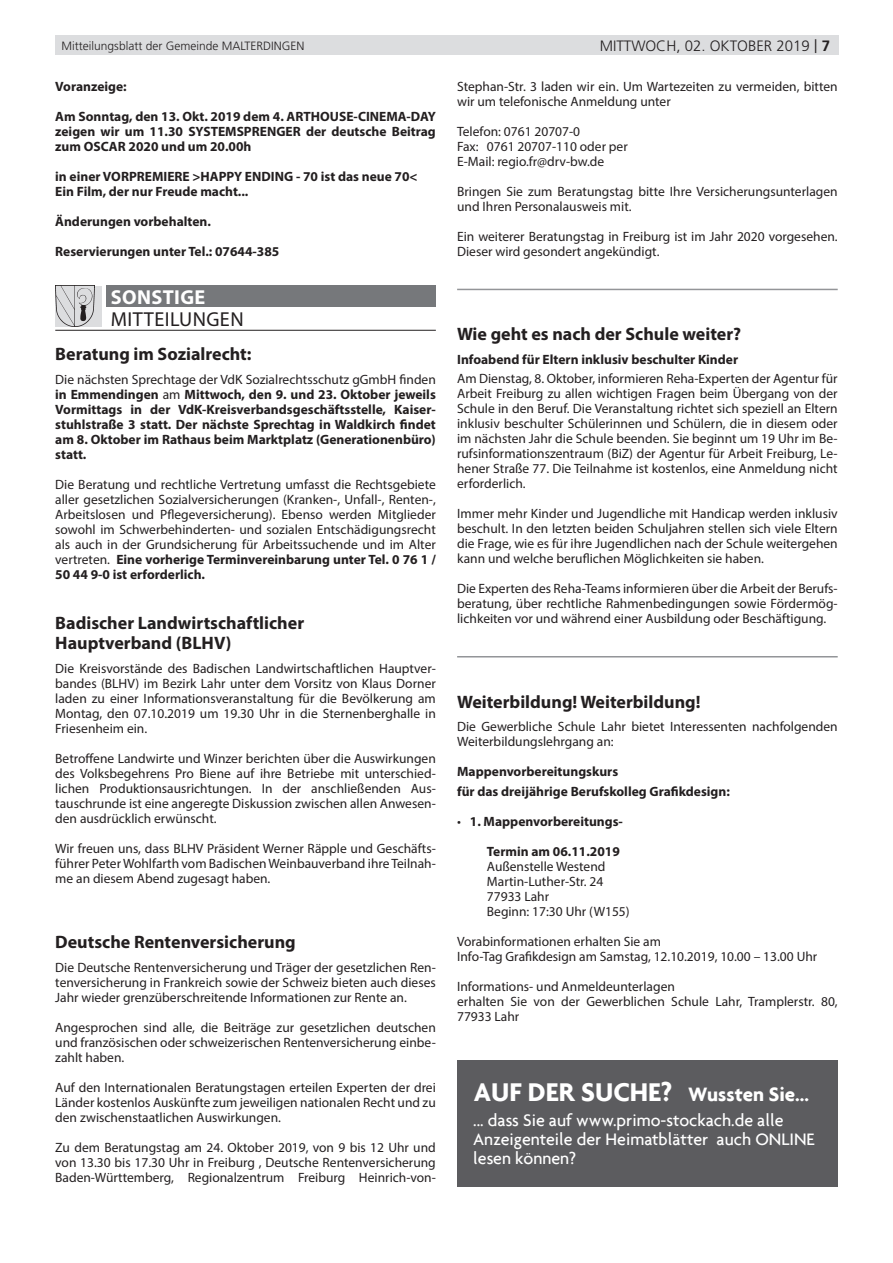
<style>
.page{position:relative;width:893px;height:1263px;background:#fff}
.page>*{position:absolute;margin:0;border:0;box-sizing:border-box;transform-origin:0 0}
.t1{font:700 20.85px "Agenda";color:#fff}
.t2{font:20.25px "Myriad Pro";letter-spacing:.02em;color:#231f20}
.t3{font:700 20.25px "Myriad Pro";letter-spacing:.02em;color:#fff}
.t4{font:700 18px/20.2px "Myriad Pro";color:#231f20}
.t5{font:500 17.85px/19.4px "Agenda";color:#fff}
.t6{font:300 15px "Frutiger LT Std";color:#231f20}
.t7{font:13.5px/15px "Myriad Pro";color:#231f20;text-align:justify}
.t8{font:700 13.5px/15px "Myriad Pro";color:#231f20;text-align:justify}
.t9{font:300 12px "Frutiger LT Std";color:#231f20}
.s1{font-family:"Arial Nova";font-weight:400}
.s2{font-weight:700}
.s3{font-weight:400}
.s4{font-weight:400;font-style:italic}
.s5{font-size:27.6px}
</style>
<div class="page">
<div style="left:55px;top:36px;width:784px;height:19px;background:#dcdddf"></div>
<div style="left:56px;top:286px;width:46px;height:40px;background:#dcdddf"></div>
<img style="left:56px;top:286px;width:38px;height:40px">
<div style="left:106px;top:286px;width:330px;height:21px;background:#76787b"></div>
<hr style="left:55px;top:330px;width:381px;height:1px;background:#231f20">
<hr style="left:457px;top:289px;width:381px;height:1px;background:#939598">
<hr style="left:457px;top:656px;width:381px;height:1px;background:#939598">
<div style="left:457px;top:1060px;width:381px;height:127px;background:#5c5c5f"></div>
<p class="t9" style="left:62px;top:39px;width:244px">Mitteilungsblatt der Gemeinde MALTERDINGEN</p>
<p class="t6" style="left:600px;top:37px;width:232px">mittwoch, 02. oktober 2019 <span class="s1">|</span> <span class="s2">7</span></p>
<p class="t8" style="left:55px;top:78px;width:73px">Voranzeige:</p>
<p class="t8" style="left:55px;top:108px;width:382px">Am Sonntag, den 13. Okt. 2019 dem 4. ARTHOUSE-CINEMA-DAY zeigen wir um 11.30 SYSTEMSPRENGER der deutsche Beitrag zum OSCAR 2020 und um 20.00h</p>
<p class="t8" style="left:55px;top:168px;width:364px">in einer VORPREMIERE &gt;HAPPY ENDING - 70 ist das neue 70&lt;<br>Ein Film, der nur Freude macht...</p>
<p class="t8" style="left:55px;top:213px;width:157px">Änderungen vorbehalten.</p>
<p class="t8" style="left:55px;top:243px;width:226px">Reservierungen unter Tel.: 07644-385</p>
<h2 class="t3" style="left:111px;top:284px;width:96px">SONSTIGE</h2>
<h2 class="t2" style="left:111px;top:307px;width:134px">MITTEILUNGEN</h2>
<h3 class="t4" style="left:55px;top:343px;width:198px">Beratung im Sozialrecht:</h3>
<p class="t8" style="left:55px;top:371px;width:382px"><span class="s3">Die nächsten Sprechtage der VdK Sozialrechtsschutz gGmbH finden </span>in Emmendingen <span class="s3">am</span> Mittwoch, den 9. und 23. Oktober jeweils Vormittags in der VdK-Kreisverbandsgeschäftsstelle, Kaiser&shy;stuhlstraße 3 statt. Der nächste Sprechtag in Waldkirch findet am 8. Oktober im Rathaus beim Marktplatz (Generationenbüro) statt.</p>
<p class="t7" style="left:55px;top:476px;width:382px">Die Beratung und rechtliche Vertretung umfasst die Rechtsgebiete aller gesetzlichen Sozialversicherungen (Kranken-, Unfall-, Renten-, Arbeitslosen und Pflegeversicherung). Ebenso werden Mitglieder sowohl im Schwerbehinderten- und sozialen Entschädigungsrecht als auch in der Grundsicherung für Arbeitssuchende und im Alter vertreten. <span class="s2">Eine vorherige Terminvereinbarung unter Tel. 0 76 1 / 50 44 9-0 ist erforderlich.</span></p>
<h3 class="t4" style="left:55px;top:612px;width:250px">Badischer Landwirtschaftlicher<br>Hauptverband (BLHV)</h3>
<p class="t7" style="left:55px;top:660px;width:382px">Die Kreisvorstände des Badischen Landwirtschaftlichen Hauptver&shy;bandes (BLHV) im Bezirk Lahr unter dem Vorsitz von Klaus Dorner laden zu einer Informationsveranstaltung für die Bevölkerung am Montag, den 07.10.2019 um 19.30 Uhr in die Sternenberghalle in Friesenheim ein.</p>
<p class="t7" style="left:55px;top:750px;width:382px">Betroffene Landwirte und Winzer berichten über die Auswirkungen des Volksbegehrens Pro Biene auf ihre Betriebe mit unterschied&shy;lichen Produktionsausrichtungen. In der anschließenden Aus&shy;tauschrunde ist eine angeregte Diskussion zwischen allen Anwesen&shy;den ausdrücklich erwünscht.</p>
<p class="t7" style="left:55px;top:840px;width:382px">Wir freuen uns, dass BLHV Präsident Werner Räpple und Geschäfts&shy;führer Peter Wohlfarth vom Badischen Weinbauverband ihre Teilnah&shy;me an diesem Abend zugesagt haben.</p>
<p class="t7" style="left:457px;top:79px;width:382px">Stephan-Str. 3 laden wir ein. Um Wartezeiten zu vermeiden, bitten wir um telefonische Anmeldung unter</p>
<p class="t7" style="left:457px;top:124px;width:172px;text-align:left">Telefon: 0761 20707-0<br>Fax: 0761 20707-110 oder per<br>E-Mail: regio.fr@drv-bw.de</p>
<p class="t7" style="left:457px;top:184px;width:382px">Bringen Sie zum Beratungstag bitte Ihre Versicherungsunterlagen und Ihren Personalausweis mit.</p>
<p class="t7" style="left:457px;top:229px;width:382px">Ein weiterer Beratungstag in Freiburg ist im Jahr 2020 vorgesehen.<br>Dieser wird gesondert angekündigt.</p>
<h3 class="t4" style="left:457px;top:324px;width:286px">Wie geht es nach der Schule weiter?</h3>
<p class="t8" style="left:457px;top:351px;width:283px">Infoabend für Eltern inklusiv beschulter Kinder</p>
<p class="t7" style="left:457px;top:371px;width:382px">Am Dienstag, 8. Oktober, informieren Reha-Experten der Agentur für Arbeit Freiburg zu allen wichtigen Fragen beim Übergang von der Schule in den Beruf. Die Veranstaltung richtet sich speziell an Eltern inklusiv beschulter Schülerinnen und Schülern, die in diesem oder im nächsten Jahr die Schule beenden. Sie beginnt um 19 Uhr im Be&shy;rufsinformationszentraum (BiZ) der Agentur für Arbeit Freiburg, Le&shy;hener Straße 77. Die Teilnahme ist kostenlos, eine Anmeldung nicht erforderlich.</p>
<p class="t7" style="left:457px;top:506px;width:382px">Immer mehr Kinder und Jugendliche mit Handicap werden inklusiv beschult. In den letzten beiden Schuljahren stellen sich viele Eltern die Frage, wie es für ihre Jugendlichen nach der Schule weitergehen kann und welche beruflichen Möglichkeiten sie haben.</p>
<p class="t7" style="left:457px;top:581px;width:382px">Die Experten des Reha-Teams informieren über die Arbeit der Berufs&shy;beratung, über rechtliche Rahmenbedingungen sowie Fördermög&shy;lichkeiten vor und während einer Ausbildung oder Beschäftigung.</p>
<h3 class="t4" style="left:457px;top:691px;width:245px">Weiterbildung! Weiterbildung!</h3>
<p class="t7" style="left:457px;top:719px;width:382px">Die Gewerbliche Schule Lahr bietet Interessenten nachfolgenden<br>Weiterbildungslehrgang an:</p>
<p class="t8" style="left:457px;top:762px;width:274px;line-height:19.2px">Mappenvorbereitungskurs<br>für das dreijährige Berufskolleg Grafikdesign:</p>
<p class="t8" style="left:457px;top:813px;width:167px"><span class="s4">•</span> 1. Mappenvorbereitungs-</p>
<p class="t8" style="left:487px;top:843px;width:134px">Termin am 06.11.2019</p>
<p class="t7" style="left:487px;top:858px;width:144px;text-align:left">Außenstelle Westend<br>Martin-Luther-Str. 24<br>77933 Lahr<br>Beginn: 17:30 Uhr (W155)</p>
<p class="t7" style="left:457px;top:933px;width:362px">Vorabinformationen erhalten Sie am<br>Info-Tag Grafikdesign am Samstag, 12.10.2019, 10.00 – 13.00 Uhr</p>
<p class="t7" style="left:457px;top:978px;width:382px;text-align:left">Informations- und Anmeldeunterlagen<br>erhalten Sie von der Gewerblichen Schule Lahr, Tramplerstr. 80,<br>77933 Lahr</p>
<h3 class="t4" style="left:55px;top:931px;width:242px">Deutsche Rentenversicherung</h3>
<p class="t7" style="left:55px;top:959px;width:382px">Die Deutsche Rentenversicherung und Träger der gesetzlichen Ren&shy;tenversicherung in Frankreich sowie der Schweiz bieten auch dieses Jahr wieder grenzüberschreitende Informationen zur Rente an.</p>
<p class="t7" style="left:55px;top:1019px;width:382px">Angesprochen sind alle, die Beiträge zur gesetzlichen deutschen und französischen oder schweizerischen Rentenversicherung einbe&shy;zahlt haben.</p>
<p class="t7" style="left:55px;top:1079px;width:382px">Auf den Internationalen Beratungstagen erteilen Experten der drei Länder kostenlos Auskünfte zum jeweiligen nationalen Recht und zu den zwischenstaatlichen Auswirkungen.</p>
<p class="t7" style="left:55px;top:1139px;width:382px">Zu dem Beratungstag am 24. Oktober 2019, von 9 bis 12 Uhr und von 13.30 bis 17.30 Uhr in Freiburg , Deutsche Rentenversicherung Baden-Württemberg, Regionalzentrum Freiburg Heinrich-von-</p>
<h1 class="t1" style="left:474px;top:1082px;width:337px"><span class="s5">AUF DER SUCHE?</span> Wussten Sie...</h1>
<h3 class="t5" style="left:473px;top:1110px;width:343px">... dass Sie auf www.primo-stockach.de alle<br>Anzeigenteile der Heimatblätter auch ONLINE lesen können?</h3>
</div>
